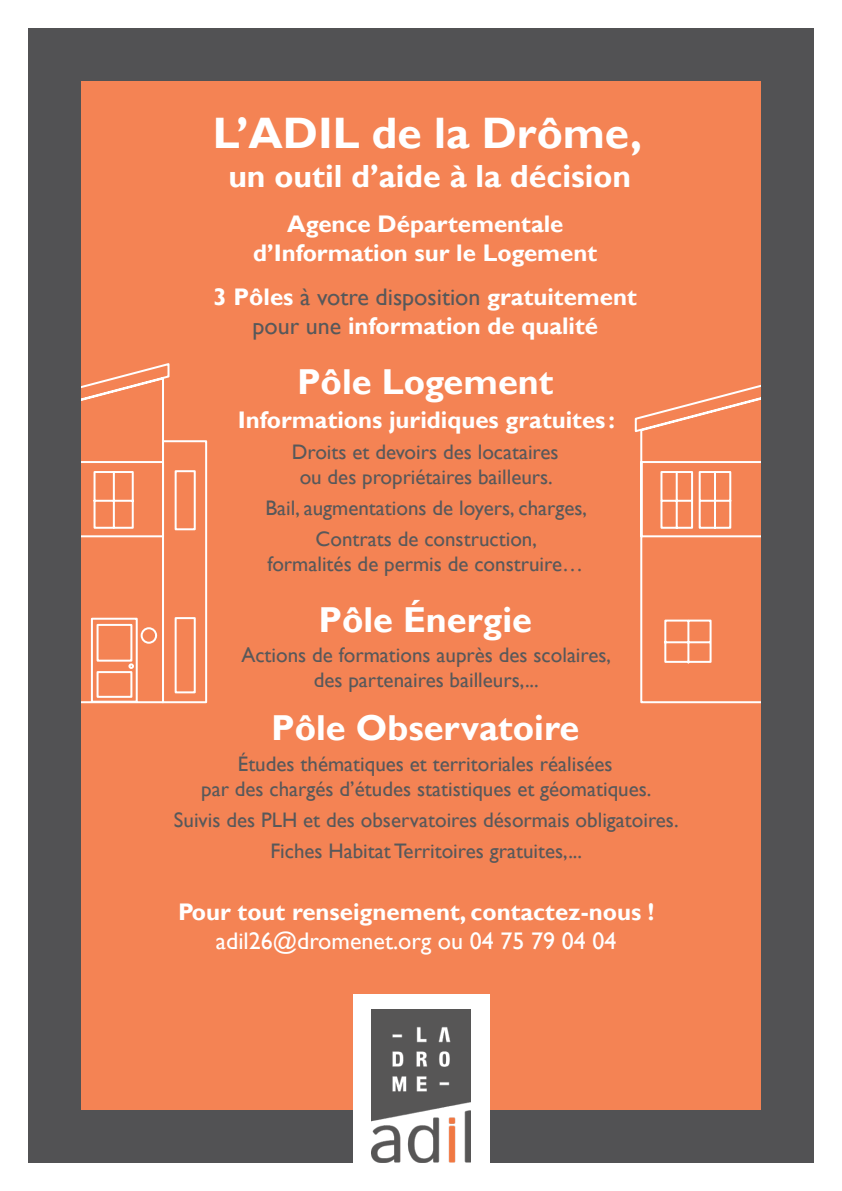
<style>
.page{position:relative;width:842px;height:1191px;background:#fff}
.page>*{position:absolute;margin:0;border:0;box-sizing:border-box;transform-origin:0 0}
.t1{font:700 44px "Gill Sans";color:#fff}
.t2{font:700 36px "Gill Sans";color:#fff}
.t3{font:700 32px "Gill Sans";color:#fff}
.t4{font:700 24px/28.8px "Gill Sans";color:#fff;text-align:center}
.t5{font:24px "Gill Sans";color:#fff}
.t6{font:21px/25.2px "Gill Sans";color:#57585a;text-align:center}
.s1{font-weight:400;color:#57585a}
</style>
<div class="page">
<div style="left:64px;top:55px;width:723px;height:1075px;background:#f48354"></div>
<svg style="left:634px;top:384px;width:127px;height:320px"></svg>
<svg style="left:81px;top:363px;width:127px;height:341px"></svg>
<div style="left:28px;top:1110px;width:786px;height:52px;background:#525254"></div>
<div style="left:761px;top:28px;width:53px;height:1134px;background:#525254"></div>
<div style="left:28px;top:28px;width:53px;height:1134px;background:#525254"></div>
<div style="left:28px;top:28px;width:786px;height:53px;background:#525254"></div>
<div style="left:353px;top:994px;width:136px;height:197px;background:#fff"></div>
<img style="left:371px;top:1009px;width:100px;height:153px">
<p class="t1" style="left:213px;top:107px;width:431px">L’ADIL de la Drôme,</p>
<p class="t3" style="left:228px;top:156px;width:404px">un outil d’aide à la décision</p>
<p class="t4" style="left:287px;top:210px;width:278px">Agence Départementale</p>
<p class="t4" style="left:253px;top:239px;width:346px">d’Information sur le Logement</p>
<p class="t4" style="left:214px;top:283px;width:425px">3 Pôles <span class="s1">à votre disposition</span> gratuitement <span class="s1">pour une</span> information de qualité</p>
<p class="t2" style="left:297px;top:360px;width:258px">Pôle Logement</p>
<p class="t4" style="left:238px;top:406px;width:379px">Informations juridiques gratuites :</p>
<p class="t6" style="left:292px;top:440px;width:268px">Droits et devoirs des locataires ou des propriétaires bailleurs.</p>
<p class="t6" style="left:265px;top:496px;width:323px">Bail, augmentations de loyers, charges,</p>
<p class="t6" style="left:267px;top:527px;width:317px">Contrats de construction,<br>formalités de permis de construire…</p>
<p class="t2" style="left:318px;top:597px;width:215px">Pôle Énergie</p>
<p class="t6" style="left:241px;top:642px;width:371px">Actions de formations auprès des scolaires, des partenaires bailleurs,...</p>
<p class="t2" style="left:271px;top:706px;width:310px">Pôle Observatoire</p>
<p class="t6" style="left:201px;top:751px;width:452px">Études thématiques et territoriales réalisées<br>par des chargés d’études statistiques et géomatiques.</p>
<p class="t6" style="left:174px;top:807px;width:506px">Suivis des PLH et des observatoires désormais obligatoires.</p>
<p class="t6" style="left:270px;top:838px;width:313px">Fiches Habitat Territoires gratuites,...</p>
<p class="t4" style="left:178px;top:898px;width:478px">Pour tout renseignement, contactez-nous !</p>
<p class="t5" style="left:216px;top:926px;width:402px">adil26@dromenet.org ou 04 75 79 04 04</p>
</div>
